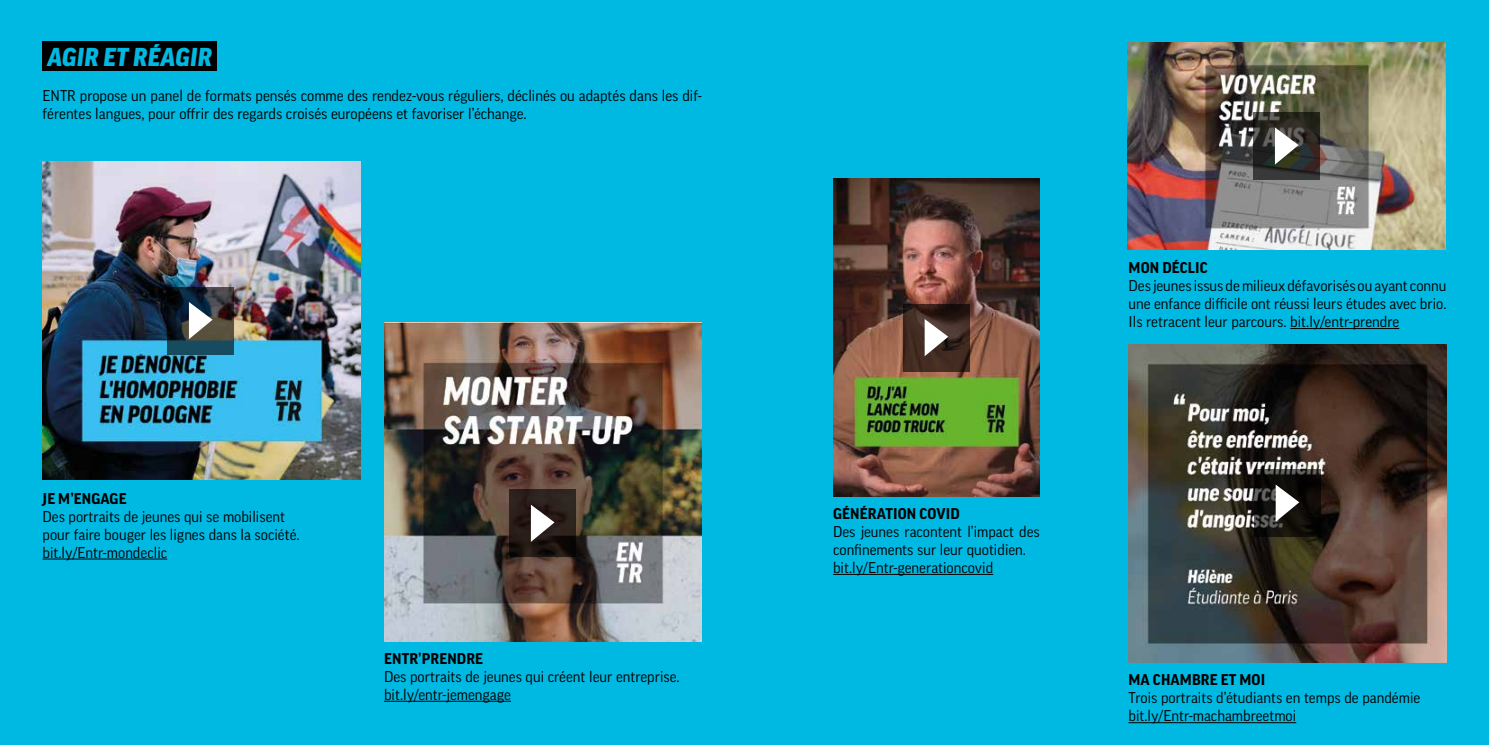
<style>
.page{position:relative;width:1489px;height:745px;background:#fff}
.page>*{position:absolute;margin:0;border:0;box-sizing:border-box;transform-origin:0 0}
.t1{font:italic 900 25px "Good Pro";letter-spacing:.01em;color:#00b9e3}
.t2{font:15px/18px "Good Pro";color:#000}
.t3{font:700 15px "Good Pro";letter-spacing:.01em;color:#000}
</style>
<div class="page">
<div style="left:0;top:0;width:1488px;height:744px;background:#00b9e3"></div>
<img style="left:1127px;top:43px;width:318px;height:206px">
<hr style="left:1290px;top:328px;width:109px;height:1px;background:#000">
<img style="left:1128px;top:344px;width:318px;height:317px">
<hr style="left:1128px;top:721px;width:168px;height:1px;background:#000">
<div style="left:43px;top:41px;width:174px;height:30px;background:#000"></div>
<hr style="left:43px;top:558px;width:124px;height:1px;background:#000">
<img style="left:43px;top:161px;width:317px;height:318px">
<img style="left:833px;top:178px;width:206px;height:318px">
<hr style="left:833px;top:573px;width:160px;height:1px;background:#000">
<img style="left:384px;top:322px;width:318px;height:318px">
<hr style="left:384px;top:700px;width:127px;height:1px;background:#000">
<svg style="left:903px;top:304px;width:66px;height:67px;background:#3a251e"></svg>
<svg style="left:924px;top:319px;width:24px;height:37px"></svg>
<svg style="left:1253px;top:112px;width:66px;height:68px;background:#2f2e2b"></svg>
<svg style="left:1274px;top:127px;width:24px;height:37px"></svg>
<svg style="left:1253px;top:469px;width:67px;height:67px;background:#1b1916"></svg>
<svg style="left:1275px;top:484px;width:24px;height:37px"></svg>
<svg style="left:167px;top:287px;width:67px;height:67px;background:#24343b"></svg>
<svg style="left:189px;top:302px;width:23px;height:37px"></svg>
<svg style="left:509px;top:489px;width:67px;height:67px;background:#241a16"></svg>
<svg style="left:531px;top:504px;width:23px;height:37px"></svg>
<h1 class="t1" style="left:47px;top:43px;width:166px">AGIR ET RÉAGIR</h1>
<p class="t2" style="left:43px;top:86px;width:661px">ENTR propose un panel de formats pensés comme des rendez-vous réguliers, déclinés ou adaptés dans les dif&shy;férentes langues, pour offrir des regards croisés européens et favoriser l’échange.</p>
<p class="t3" style="left:43px;top:489px;width:85px">JE M’ENGAGE</p>
<p class="t2" style="left:43px;top:507px;width:259px">Des portraits de jeunes qui se mobilisent pour faire bouger les lignes dans la société. bit.ly/Entr-mondeclic</p>
<p class="t3" style="left:833px;top:505px;width:128px">GÉNÉRATION COVID</p>
<p class="t2" style="left:833px;top:522px;width:208px">Des jeunes racontent l’impact des confinements sur leur quotidien. bit.ly/Entr-generationcovid</p>
<p class="t3" style="left:384px;top:649px;width:100px">ENTR’PRENDRE</p>
<p class="t2" style="left:384px;top:667px;width:297px">Des portraits de jeunes qui créent leur entreprise. bit.ly/entr-jemengage</p>
<p class="t3" style="left:1128px;top:259px;width:81px">MON DÉCLIC</p>
<p class="t2" style="left:1128px;top:276px;width:319px;text-align:justify">Des jeunes issus de milieux défavorisés ou ayant connu une enfance difficile ont réussi leurs études avec brio.<br>Ils retracent leur parcours. bit.ly/entr-prendre</p>
<p class="t3" style="left:1128px;top:671px;width:138px">MA CHAMBRE ET MOI</p>
<p class="t2" style="left:1128px;top:688px;width:293px">Trois portraits d’étudiants en temps de pandémie bit.ly/Entr-machambreetmoi</p>
</div>
